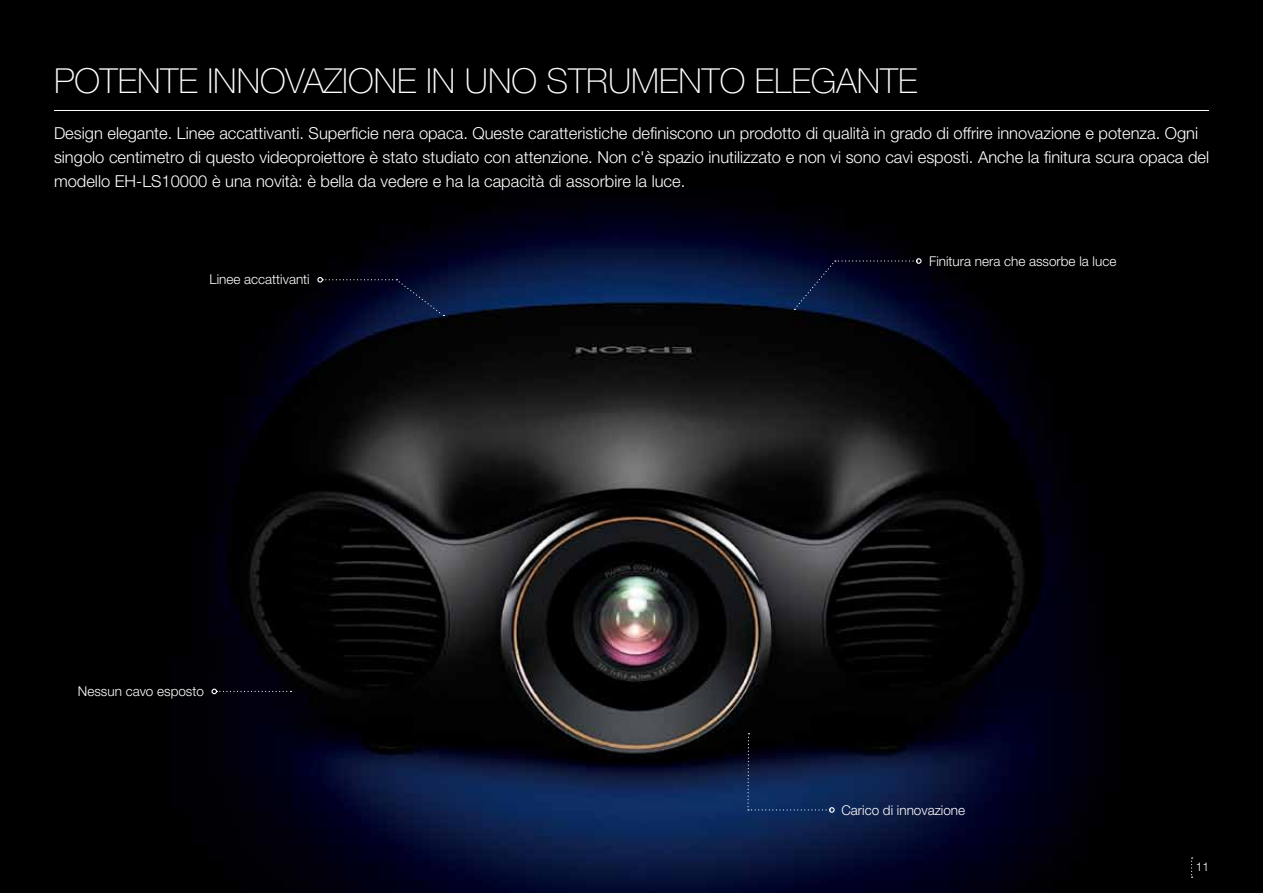
<style>
.page{position:relative;width:1263px;height:893px;background:#fff}
.page>*{position:absolute;margin:0;border:0;box-sizing:border-box;transform-origin:0 0}
.t1{font:100 34.5px "Helvetica Neue LT Pro";color:#fff}
.t2{font:300 16.5px/24px "Helvetica Neue LT Pro";color:#fff}
.t3{font:300 13.5px "Helvetica Neue LT Pro";color:#fff}
.t4{font:300 12px "Helvetica Neue LT Com";color:#fff}
</style>
<div class="page">
<img style="left:0;top:0;width:1263px;height:893px">
<hr style="left:54px;top:110px;width:1155px;height:1px;background:#fff">
<svg style="left:317px;top:277px;width:127px;height:39px;background:#060c2a"></svg>
<svg style="left:794px;top:258px;width:127px;height:52px;background:#050d2f"></svg>
<svg style="left:211px;top:689px;width:81px;height:5px"></svg>
<svg style="left:747px;top:733px;width:88px;height:80px;background:#0c1c3f"></svg>
<svg style="left:1191px;top:857px;width:1px;height:21px"></svg>
<h1 class="t1" style="left:54px;top:61px;width:22px">POTENTE</h1>
<h1 class="t1" style="left:207px;top:61px;width:20px">INNO</h1>
<h1 class="t1" style="left:286px;top:61px;width:76px">VAZIONE</h1>
<h1 class="t1" style="left:426px;top:61px;width:255px">IN UNO STRUMENTO</h1>
<h1 class="t1" style="left:755px;top:61px;width:123px">ELEGANTE</h1>
<p class="t2" style="left:54px;top:121px;width:1156px">Design elegante. Linee accattivanti. Superficie nera opaca. Queste caratteristiche definiscono un prodotto di qualità in grado di offrire innovazione e potenza. Ogni singolo centimetro di questo videoproiettore è stato studiato con attenzione. Non c'è spazio inutilizzato e non vi sono cavi esposti. Anche la finitura scura opaca del modello EH-LS10000 è una novità: è bella da vedere e ha la capacità di assorbire la luce.</p>
<p class="t3" style="left:209px;top:271px;width:102px">Linee accattivanti</p>
<p class="t3" style="left:78px;top:683px;width:128px">Nessun cavo esposto</p>
<p class="t3" style="left:929px;top:253px;width:189px">Finitura nera che assorbe la luce</p>
<p class="t3" style="left:841px;top:801px;width:125px">Carico di innovazione</p>
<p class="t4" style="left:1196px;top:859px;width:15px">11</p>
</div>
